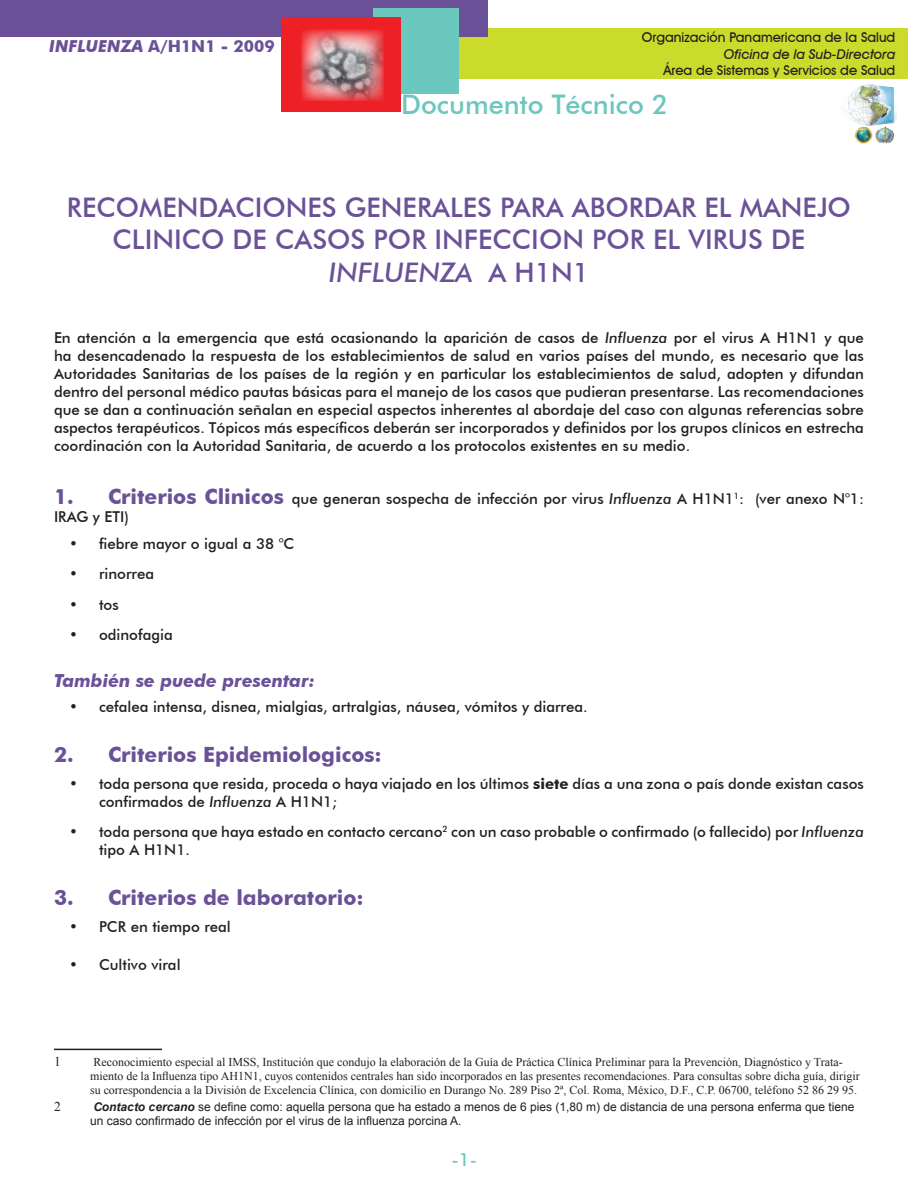
<style>
.page{position:relative;width:918px;height:1188px;background:#fff}
.page>*{position:absolute;margin:0;border:0;box-sizing:border-box;transform-origin:0 0}
.titulo_principal{font:500 27px/32.4px "Futura BT";color:#6a5198;text-align:center}
.titulo_principal-2{font:500 27px "Futura BT";color:#6bc8be}
.subtitulo{font:700 21px "Futura BT";color:#6a5198}
.subtitulo_-titulo2{font:italic 700 18px "Futura BT";color:#6a5198}
.t1{font:500 18px "Futura BT";color:#6bc8be}
.titulo_principal-3{font:700 16.5px "Futura BT";color:#6a5198}
.texto{font:500 15px/18px "Futura BT";color:#231f20;text-align:justify}
.texto_bullets{font:500 15px/18px "Futura BT";color:#231f20}
.subtitulo-2{font:500 15px/18px "Futura BT";color:#231f20}
.texto-2{font:500 13.5px "Avant Garde IT Cby BT";color:#231f20}
.texto-3{font:italic 500 13.5px "Avant Garde IT Cby BT";color:#231f20}
.footnote{font:13.5px "Times New Roman";color:#231f20}
.footnote-2{font:12px/14.4px "Times New Roman";color:#231f20}
.footnote-3{font:12px/14.4px "Arial";color:#231f20}
.s1{font-style:italic}
.s2{font-weight:700;font-size:21px;color:#6a5198}
.s3{font-weight:700}
.s4{font-weight:700;font-style:italic}
</style>
<div class="page">
<div style="left:296px;top:28px;width:612px;height:50px;background:#cadb2c"></div>
<img style="left:831px;top:78px;width:66px;height:66px">
<div style="left:1px;top:1px;width:487px;height:36px;background:#6a5198"></div>
<div style="left:374px;top:8px;width:85px;height:86px;background:#6bc8be"></div>
<div style="left:282px;top:17px;width:119px;height:95px;background:#ed2026"></div>
<img style="left:301px;top:29px;width:83px;height:72px">
<hr style="left:54px;top:1049px;width:108px;height:1px;background:#231f20">
<p class="titulo_principal-3" style="left:49px;top:36px;width:227px"><span class="s1">INFLUENZA</span> A/H1N1 - 2009</p>
<p class="texto-2" style="left:642px;top:29px;width:255px">Organización Panamericana de la Salud</p>
<p class="texto-3" style="left:724px;top:46px;width:173px">Oficina de la Sub-Directora</p>
<p class="texto-2" style="left:663px;top:62px;width:233px">Área de Sistemas y Servicios de Salud</p>
<p class="titulo_principal-2" style="left:401px;top:88px;width:269px">Documento Técnico 2</p>
<p class="titulo_principal" style="left:67px;top:191px;width:786px">RECOMENDACIONES GENERALES PARA ABORDAR EL MANEJO<br>CLINICO DE CASOS POR INFECCION POR EL VIRUS DE<br><span class="s1">INFLUENZA</span> A H1N1</p>
<p class="texto" style="left:54px;top:329px;width:812px">En atención a la emergencia que está ocasionando la aparición de casos de <span class="s1">Influenza</span> por el virus A H1N1 y que ha desencadenado la respuesta de los establecimientos de salud en varios países del mundo, es necesario que las Autoridades Sanitarias de los países de la región y en particular los establecimientos de salud, adopten y difundan dentro del personal médico pautas básicas para el manejo de los casos que pudieran presentarse. Las recomendaciones que se dan a continuación señalan en especial aspectos inherentes al abordaje del caso con algunas referencias sobre aspectos terapéuticos. Tópicos más específicos deberán ser incorporados y definidos por los grupos clínicos en estrecha coordinación con la Autoridad Sanitaria, de acuerdo a los protocolos existentes en su medio.</p>
<p class="subtitulo-2" style="left:54px;top:489px;width:811px"><span class="s2">1. Criterios Clinicos</span> que generan sospecha de infección por virus <span class="s1">Influenza</span> A H1N1<sup>1</sup>: (ver anexo N°1:<br>IRAG y ETI)</p>
<p class="texto_bullets" style="left:69px;top:534px;width:227px">• fiebre mayor o igual a 38 °C</p>
<p class="texto_bullets" style="left:69px;top:565px;width:87px">• rinorrea</p>
<p class="texto_bullets" style="left:69px;top:595px;width:51px">• tos</p>
<p class="texto_bullets" style="left:69px;top:626px;width:105px">• odinofagia</p>
<p class="subtitulo_-titulo2" style="left:54px;top:669px;width:263px">También se puede presentar:</p>
<p class="texto_bullets" style="left:69px;top:698px;width:520px">• cefalea intensa, disnea, mialgias, artralgias, náusea, vómitos y diarrea.</p>
<p class="subtitulo" style="left:54px;top:742px;width:329px">2. Criterios Epidemiologicos:</p>
<p class="texto_bullets" style="left:99px;top:774px;width:766px;text-indent:-30px">• toda persona que resida, proceda o haya viajado en los últimos <span class="s3">siete</span> días a una zona o país donde existan casos confirmados de <span class="s1">Influenza</span> A H1N1;</p>
<p class="texto_bullets" style="left:99px;top:823px;width:766px;text-indent:-30px">• toda persona que haya estado en contacto cercano<sup>2</sup> con un caso probable o confirmado (o fallecido) por <span class="s1">Influenza </span>tipo A H1N1.</p>
<p class="subtitulo" style="left:54px;top:885px;width:311px">3. Criterios de laboratorio:</p>
<p class="texto_bullets" style="left:69px;top:918px;width:163px">• PCR en tiempo real</p>
<p class="texto_bullets" style="left:69px;top:956px;width:113px">• Cultivo viral</p>
<p class="footnote" style="left:54px;top:1052px;width:8px">1</p>
<p class="footnote-2" style="left:90px;top:1054px;width:771px">Reconocimiento especial al IMSS, Institución que condujo la elaboración de la Guía de Práctica Clínica Preliminar para la Prevención, Diagnóstico y Trata&shy;miento de la Influenza tipo AH1N1, cuyos contenidos centrales han sido incorporados en las presentes recomendaciones. Para consultas sobre dicha guía, dirigir su correspondencia a la División de Excelencia Clínica, con domicilio en Durango No. 289 Piso 2ª, Col. Roma, México, D.F., C.P. 06700, teléfono 52 86 29 95.</p>
<p class="footnote" style="left:54px;top:1097px;width:8px">2</p>
<p class="footnote-3" style="left:90px;top:1099px;width:766px"><span class="s4">Contacto cercano</span> se define como: aquella persona que ha estado a menos de 6 pies (1,80 m) de distancia de una persona enferma que tiene un caso confirmado de infección por el virus de la influenza porcina A.</p>
<p class="t1" style="left:452px;top:1149px;width:27px">-1-</p>
</div>
